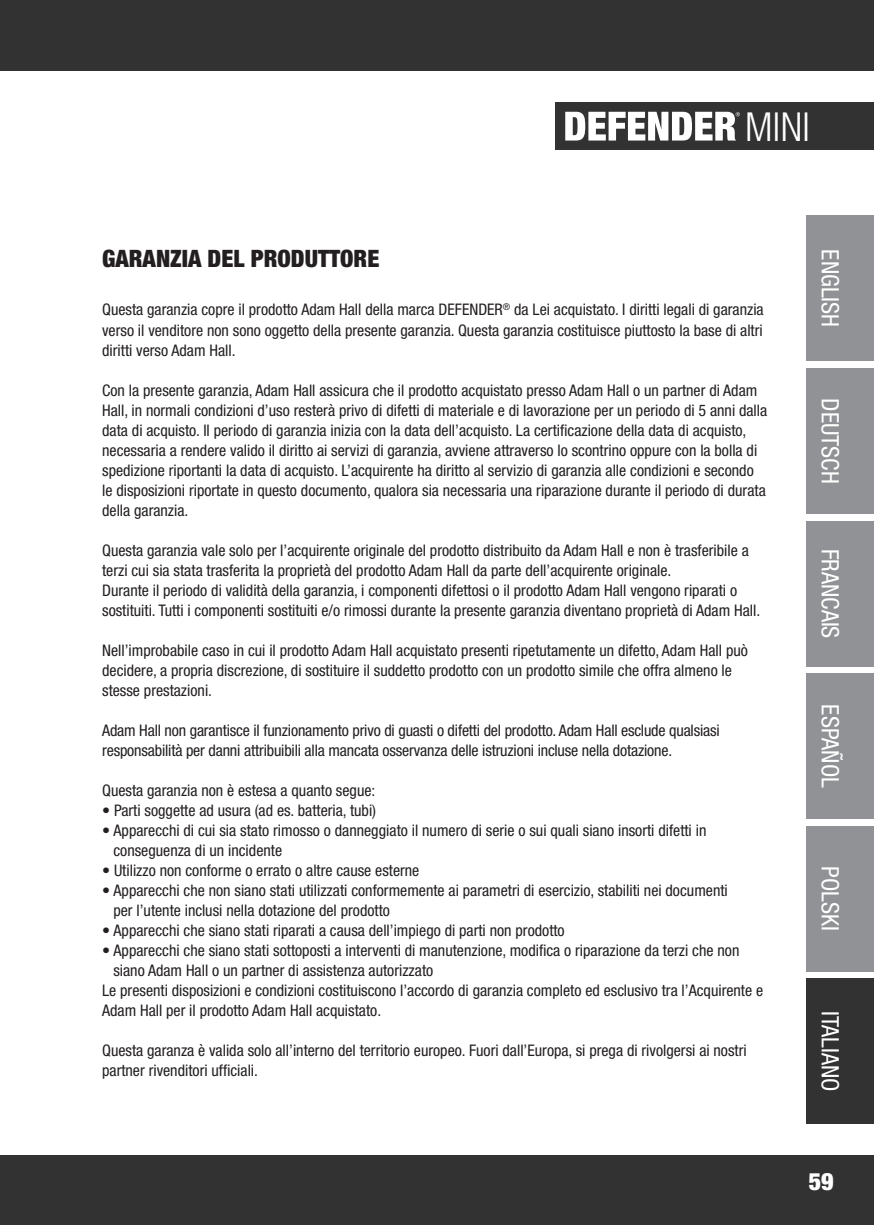
<style>
.page{position:relative;width:874px;height:1225px;background:#fff}
.page>*{position:absolute;margin:0;border:0;box-sizing:border-box;transform-origin:0 0}
.t1{font:300 condensed 40px "Helvetica Neue LT Pro";color:#fff}
.t2{font:condensed 24px "Helvetica Neue LT Std";color:#fff}
.t3{font:900 condensed 24px "Helvetica Neue LT Pro";color:#231f20}
.t4{font:900 condensed 24px "Helvetica Neue LT Std";color:#fff}
.t5{font:condensed 16px/20px "Helvetica Neue LT Std";color:#231f20}
</style>
<div class="page">
<div style="left:0;top:1155px;width:873px;height:70px;background:#333233"></div>
<div style="left:0;top:0;width:873px;height:71px;background:#333233"></div>
<div style="left:806px;top:215px;width:67px;height:146px;background:#909295"></div>
<div style="left:806px;top:368px;width:67px;height:146px;background:#909295"></div>
<div style="left:806px;top:521px;width:67px;height:145px;background:#909295"></div>
<div style="left:806px;top:673px;width:67px;height:146px;background:#909295"></div>
<div style="left:806px;top:826px;width:67px;height:145px;background:#909295"></div>
<div style="left:806px;top:978px;width:67px;height:146px;background:#333233"></div>
<div style="left:554px;top:102px;width:319px;height:47px;background:#333233"></div>
<svg style="left:565px;top:112px;width:174px;height:28px"></svg>
<h1 class="t1" style="left:744px;top:104px;width:66px">MINI</h1>
<h2 class="t3" style="left:102px;top:244px;width:278px">GARANZIA DEL PRODUTTORE</h2>
<p class="t5" style="left:102px;top:300px;width:662px;text-align:justify">Questa garanzia copre il prodotto Adam Hall della marca DEFENDER<sup>®</sup> da Lei acquistato. I diritti legali di garanzia verso il venditore non sono oggetto della presente garanzia. Questa garanzia costituisce piuttosto la base di altri diritti verso Adam Hall.</p>
<p class="t5" style="left:102px;top:380px;width:666px">Con la presente garanzia, Adam Hall assicura che il prodotto acquistato presso Adam Hall o un partner di Adam Hall, in normali condizioni d’uso resterà privo di difetti di materiale e di lavorazione per un periodo di 5 anni dalla data di acquisto. Il periodo di garanzia inizia con la data dell’acquisto. La certificazione della data di acquisto, necessaria a rendere valido il diritto ai servizi di garanzia, avviene attraverso lo scontrino oppure con la bolla di spedizione riportanti la data di acquisto. L’acquirente ha diritto al servizio di garanzia alle condizioni e secondo le disposizioni riportate in questo documento, qualora sia necessaria una riparazione durante il periodo di durata della garanzia.</p>
<p class="t5" style="left:102px;top:540px;width:659px">Questa garanzia vale solo per l’acquirente originale del prodotto distribuito da Adam Hall e non è trasferibile a terzi cui sia stata trasferita la proprietà del prodotto Adam Hall da parte dell’acquirente originale.<br>Durante il periodo di validità della garanzia, i componenti difettosi o il prodotto Adam Hall vengono riparati o sostituiti. Tutti i componenti sostituiti e/o rimossi durante la presente garanzia diventano proprietà di Adam Hall.</p>
<p class="t5" style="left:102px;top:640px;width:647px">Nell’improbabile caso in cui il prodotto Adam Hall acquistato presenti ripetutamente un difetto, Adam Hall può decidere, a propria discrezione, di sostituire il suddetto prodotto con un prodotto simile che offra almeno le stesse prestazioni.</p>
<p class="t5" style="left:102px;top:720px;width:618px">Adam Hall non garantisce il funzionamento privo di guasti o difetti del prodotto. Adam Hall esclude qualsiasi responsabilità per danni attribuibili alla mancata osservanza delle istruzioni incluse nella dotazione.</p>
<p class="t5" style="left:102px;top:780px;width:274px">Questa garanzia non è estesa a quanto segue:</p>
<p class="t5" style="left:102px;top:800px;width:275px">• Parti soggette ad usura (ad es. batteria, tubi)</p>
<p class="t5" style="left:113px;top:820px;width:594px;text-indent:-11px">• Apparecchi di cui sia stato rimosso o danneggiato il numero di serie o sui quali siano insorti difetti in conseguenza di un incidente</p>
<p class="t5" style="left:102px;top:860px;width:318px">• Utilizzo non conforme o errato o altre cause esterne</p>
<p class="t5" style="left:113px;top:880px;width:615px;text-indent:-11px">• Apparecchi che non siano stati utilizzati conformemente ai parametri di esercizio, stabiliti nei documenti per l’utente inclusi nella dotazione del prodotto</p>
<p class="t5" style="left:102px;top:920px;width:464px">• Apparecchi che siano stati riparati a causa dell’impiego di parti non prodotto</p>
<p class="t5" style="left:102px;top:940px;width:638px">• Apparecchi che siano stati sottoposti a interventi di manutenzione, modifica o riparazione da terzi che non</p>
<p class="t5" style="left:113px;top:960px;width:321px">siano Adam Hall o un partner di assistenza autorizzato</p>
<p class="t5" style="left:102px;top:980px;width:662px">Le presenti disposizioni e condizioni costituiscono l’accordo di garanzia completo ed esclusivo tra l’Acquirente e</p>
<p class="t5" style="left:102px;top:1000px;width:280px">Adam Hall per il prodotto Adam Hall acquistato.</p>
<p class="t5" style="left:102px;top:1040px;width:645px">Questa garanza è valida solo all’interno del territorio europeo. Fuori dall’Europa, si prega di rivolgersi ai nostri partner rivenditori ufficiali.</p>
<h2 class="t2" style="left:843px;top:249px;width:79px;rotate:90deg">ENGLISH</h2>
<h2 class="t2" style="left:843px;top:398px;width:87px;rotate:90deg">DEUTSCH</h2>
<h2 class="t2" style="left:843px;top:548px;width:91px;rotate:90deg">FRANCAIS</h2>
<h2 class="t2" style="left:843px;top:704px;width:85px;rotate:90deg">ESPAÑOL</h2>
<h2 class="t2" style="left:843px;top:866px;width:66px;rotate:90deg">POLSKI</h2>
<h2 class="t2" style="left:843px;top:1010px;width:82px;rotate:90deg">ITALIANO</h2>
<h2 class="t4" style="left:808px;top:1166px;width:26px">59</h2>
</div>
